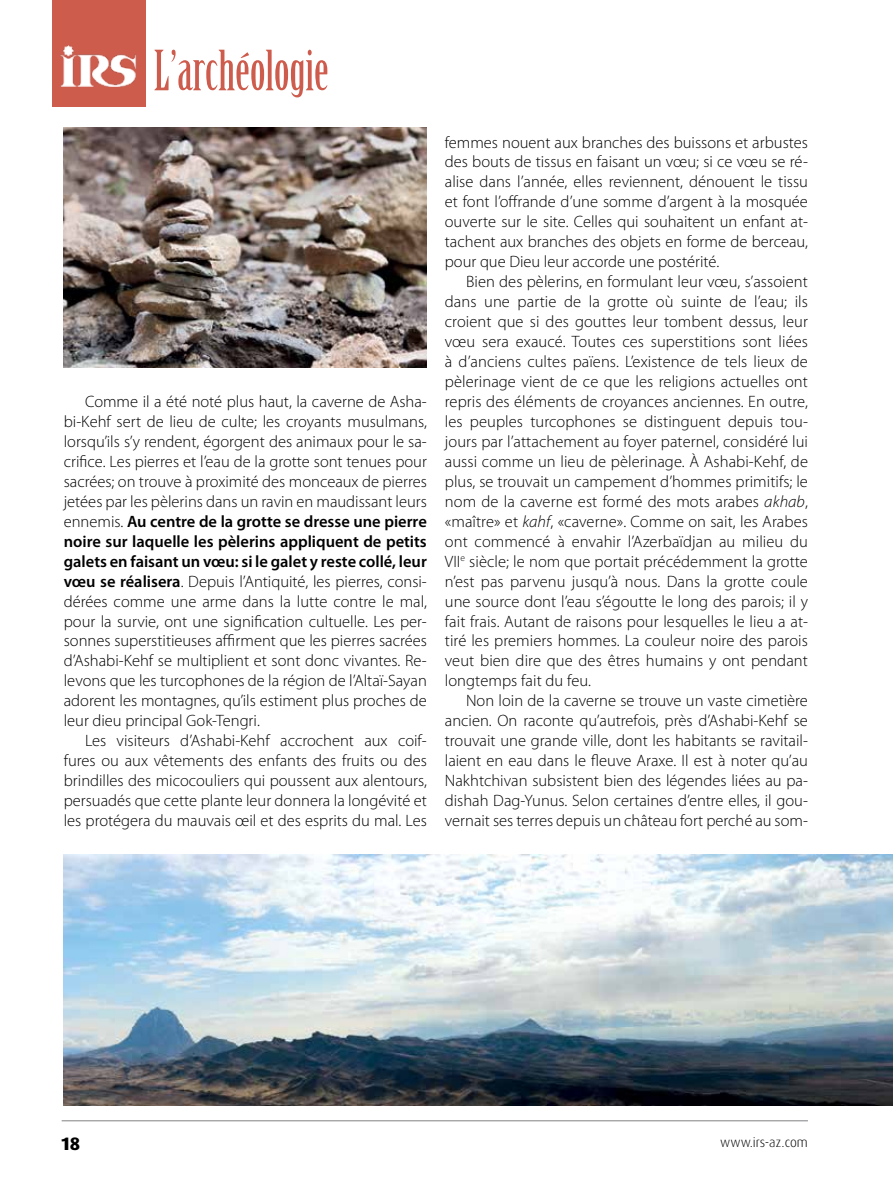
<style>
.page{position:relative;width:893px;height:1191px;background:#fff}
.page>*{position:absolute;margin:0;border:0;box-sizing:border-box;transform-origin:0 0}
.t1{font:54.15px "Birch Std";color:#ce5c4d}
.t2{font:800 18px "Dax Pro";color:#000}
.t3{font:300 16.5px/20px "Myriad Pro";color:#000;text-align:justify}
.t4{font:300 13.5px "Dax Pro";color:#000}
.s1{font-weight:600}
.s2{font-style:italic}
</style>
<div class="page">
<hr style="left:62px;top:1120px;width:746px;height:1px;background:#808285">
<div style="left:52px;top:0;width:94px;height:106px;background:#ce5c4d"></div>
<img style="left:60px;top:45px;width:77px;height:41px">
<img style="left:64px;top:854px;width:829px;height:251px">
<img style="left:64px;top:128px;width:363px;height:239px">
<h1 class="t1" style="left:154px;top:40px;width:177px">L’archéologie</h1>
<p class="t3" style="left:64px;top:392px;width:365px;text-indent:21px">Comme il a été noté plus haut, la caverne de Asha&shy;bi-Kehf sert de lieu de culte; les croyants musulmans, lorsqu’ils s’y rendent, égorgent des animaux pour le sa&shy;crifice. Les pierres et l’eau de la grotte sont tenues pour sacrées; on trouve à proximité des monceaux de pierres jetées par les pèlerins dans un ravin en maudissant leurs ennemis. <span class="s1">Au centre de la grotte se dresse une pierre noire sur laquelle les pèlerins appliquent de petits galets en faisant un vœu: si le galet y reste collé, leur vœu se réalisera</span>. Depuis l’Antiquité, les pierres, consi&shy;dérées comme une arme dans la lutte contre le mal, pour la survie, ont une signification cultuelle. Les per&shy;sonnes superstitieuses affirment que les pierres sacrées d’Ashabi-Kehf se multiplient et sont donc vivantes. Re&shy;levons que les turcophones de la région de l’Altaï-Sayan adorent les montagnes, qu’ils estiment plus proches de leur dieu principal Gok-Tengri.</p>
<p class="t3" style="left:64px;top:731px;width:365px;text-indent:21px">Les visiteurs d’Ashabi-Kehf accrochent aux coif&shy;fures ou aux vêtements des enfants des fruits ou des brindilles des micocouliers qui poussent aux alentours, persuadés que cette plante leur donnera la longévité et les protégera du mauvais œil et des esprits du mal. Les</p>
<p class="t3" style="left:445px;top:132px;width:365px">femmes nouent aux branches des buissons et arbustes des bouts de tissus en faisant un vœu; si ce vœu se ré&shy;alise dans l’année, elles reviennent, dénouent le tissu et font l’offrande d’une somme d’argent à la mosquée ouverte sur le site. Celles qui souhaitent un enfant at&shy;tachent aux branches des objets en forme de berceau, pour que Dieu leur accorde une postérité.</p>
<p class="t3" style="left:445px;top:272px;width:365px;text-indent:21px">Bien des pèlerins, en formulant leur vœu, s’assoient dans une partie de la grotte où suinte de l’eau; ils croient que si des gouttes leur tombent dessus, leur vœu sera exaucé. Toutes ces superstitions sont liées à d’anciens cultes païens. L’existence de tels lieux de pèlerinage vient de ce que les religions actuelles ont repris des éléments de croyances anciennes. En outre, les peuples turcophones se distinguent depuis tou&shy;jours par l’attachement au foyer paternel, considéré lui aussi comme un lieu de pèlerinage. À Ashabi-Kehf, de plus, se trouvait un campement d’hommes primitifs; le nom de la caverne est formé des mots arabes <span class="s2">akhab</span>, «maître» et <span class="s2">kahf</span>, «caverne». Comme on sait, les Arabes ont commencé à envahir l’Azerbaïdjan au milieu du VII<sup>e</sup> siècle; le nom que portait précédemment la grotte n’est pas parvenu jusqu’à nous. Dans la grotte coule une source dont l’eau s’égoutte le long des parois; il y fait frais. Autant de raisons pour lesquelles le lieu a at&shy;tiré les premiers hommes. La couleur noire des parois veut bien dire que des êtres humains y ont pendant longtemps fait du feu.</p>
<p class="t3" style="left:445px;top:691px;width:365px;text-indent:21px">Non loin de la caverne se trouve un vaste cimetière ancien. On raconte qu’autrefois, près d’Ashabi-Kehf se trouvait une grande ville, dont les habitants se ravitail&shy;laient en eau dans le fleuve Araxe. Il est à noter qu’au Nakhtchivan subsistent bien des légendes liées au pa&shy;dishah Dag-Yunus. Selon certaines d’entre elles, il gou&shy;vernait ses terres depuis un château fort perché au som-</p>
<p class="t2" style="left:62px;top:1131px;width:20px">18</p>
<p class="t4" style="left:720px;top:1133px;width:89px">www.irs-az.com</p>
</div>
